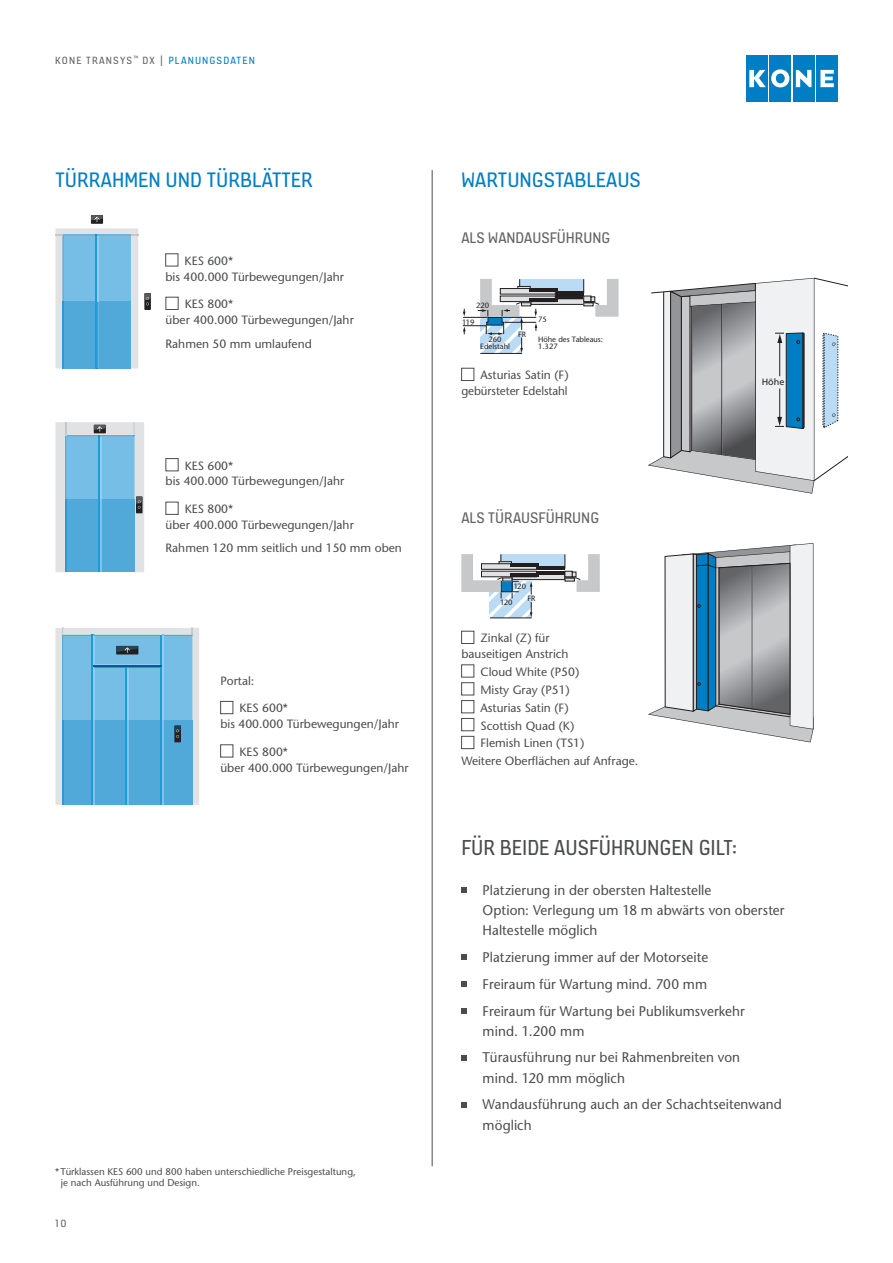
<style>
.page{position:relative;width:893px;height:1263px;background:#fff}
.page>*{position:absolute;margin:0;border:0;box-sizing:border-box;transform-origin:0 0}
.t1{font:23.25px "KONE Information";color:#4b4c4d}
.t2{font:22.5px "KONE Information";color:#007ec5}
.t3{font:16.5px "KONE Information";color:#636366}
.t4{font:500 13.95px/20.1px "Stone Sans Std";letter-spacing:.005em;color:#4b4c4d}
.t5{font:500 12px/15.8px "Stone Sans Std";color:#4b4c4d}
.t6{font:11.25px "KONE Information";letter-spacing:.1em;color:#636366}
.t7{font:500 9.75px/11.2px "Stone Sans Std";color:#4b4c4d}
.t8{font:9.15px "Frutiger LT Std";color:#231f20}
.t9{font:500 7.65px/7.2px "Stone Sans Std";color:#231f20;text-align:center}
.s1{color:#007ec5}
</style>
<div class="page">
<div style="left:520px;top:279px;width:64px;height:14px;background:#b9dbf3"></div>
<svg style="left:537px;top:301px;width:45px;height:2px"></svg>
<div style="left:531px;top:299px;width:53px;height:6px;border:1px solid #231f20"></div>
<svg style="left:500px;top:296px;width:55px;height:6px"></svg>
<hr style="left:555px;top:291px;width:29px;height:3px;background:#231f20">
<hr style="left:555px;top:296px;width:29px;height:3px;background:#231f20">
<hr style="left:529px;top:299px;width:28px;height:3px;background:#231f20">
<div style="left:583px;top:296px;width:8px;height:6px;border:1px solid #231f20"></div>
<svg style="left:584px;top:279px;width:35px;height:38px"></svg>
<svg style="left:500px;top:289px;width:55px;height:5px"></svg>
<hr style="left:529px;top:288px;width:28px;height:3px;background:#231f20">
<hr style="left:480px;top:353px;width:42px;height:1px;background:#231f20">
<svg style="left:463px;top:279px;width:74px;height:74px"></svg>
<div style="left:461px;top:368px;width:13px;height:13px;border:1px solid #4b4c4d"></div>
<svg style="left:461px;top:887px;width:6px;height:6px"></svg>
<svg style="left:461px;top:954px;width:6px;height:6px"></svg>
<svg style="left:461px;top:981px;width:6px;height:6px"></svg>
<svg style="left:461px;top:1008px;width:6px;height:6px"></svg>
<svg style="left:461px;top:1055px;width:6px;height:5px"></svg>
<svg style="left:461px;top:1102px;width:6px;height:5px"></svg>
<div style="left:461px;top:631px;width:13px;height:13px;border:1px solid #4b4c4d"></div>
<div style="left:461px;top:665px;width:13px;height:12px;border:1px solid #4b4c4d"></div>
<div style="left:461px;top:682px;width:13px;height:13px;border:1px solid #4b4c4d"></div>
<div style="left:461px;top:700px;width:13px;height:13px;border:1px solid #4b4c4d"></div>
<div style="left:461px;top:718px;width:13px;height:13px;border:1px solid #4b4c4d"></div>
<div style="left:461px;top:736px;width:13px;height:13px;border:1px solid #4b4c4d"></div>
<svg style="left:648px;top:278px;width:199px;height:216px"></svg>
<svg style="left:648px;top:543px;width:165px;height:199px"></svg>
<hr style="left:490px;top:618px;width:42px;height:1px;background:#231f20">
<div style="left:501px;top:554px;width:64px;height:14px;background:#b9dbf3"></div>
<div style="left:512px;top:574px;width:53px;height:6px;background:#e1e2e4"></div>
<div style="left:512px;top:574px;width:53px;height:6px;border:1px solid #231f20"></div>
<div style="left:481px;top:571px;width:56px;height:6px;background:#231f20"></div>
<div style="left:481px;top:571px;width:56px;height:6px;border:1px solid #231f20"></div>
<hr style="left:536px;top:566px;width:29px;height:3px;background:#231f20">
<hr style="left:536px;top:571px;width:29px;height:3px;background:#231f20">
<hr style="left:510px;top:574px;width:28px;height:3px;background:#231f20">
<svg style="left:565px;top:554px;width:35px;height:38px"></svg>
<svg style="left:461px;top:554px;width:71px;height:64px"></svg>
<div style="left:499px;top:561px;width:13px;height:5px;border:1px solid #231f20"></div>
<div style="left:481px;top:564px;width:56px;height:5px;background:#e1e2e4"></div>
<div style="left:481px;top:563px;width:56px;height:6px;border:1px solid #231f20"></div>
<hr style="left:510px;top:563px;width:28px;height:4px;background:#231f20">
<div style="left:166px;top:458px;width:12px;height:13px;border:1px solid #4b4c4d"></div>
<div style="left:166px;top:502px;width:12px;height:13px;border:1px solid #4b4c4d"></div>
<div style="left:165px;top:254px;width:13px;height:12px;border:1px solid #4b4c4d"></div>
<div style="left:166px;top:297px;width:12px;height:13px;border:1px solid #4b4c4d"></div>
<div style="left:220px;top:701px;width:13px;height:13px;border:1px solid #4b4c4d"></div>
<div style="left:220px;top:744px;width:13px;height:13px;border:1px solid #4b4c4d"></div>
<svg style="left:55px;top:422px;width:89px;height:150px;background:#82bdde"></svg>
<svg style="left:144px;top:293px;width:7px;height:17px"></svg>
<div style="left:91px;top:215px;width:12px;height:9px;background:#231f20"></div>
<svg style="left:91px;top:215px;width:12px;height:7px"></svg>
<svg style="left:55px;top:228px;width:83px;height:140px;background:#7cbce0"></svg>
<svg style="left:55px;top:628px;width:144px;height:177px;background:#77badf"></svg>
<hr style="left:432px;top:170px;width:1px;height:996px;background:#4b4c4d">
<div style="left:746px;top:55px;width:21px;height:47px;background:#007ec5"></div>
<div style="left:793px;top:55px;width:21px;height:47px;background:#007ec5"></div>
<svg style="left:796px;top:70px;width:15px;height:17px"></svg>
<div style="left:770px;top:55px;width:21px;height:47px;background:#007ec5"></div>
<svg style="left:749px;top:69px;width:40px;height:18px"></svg>
<div style="left:816px;top:55px;width:22px;height:47px;background:#007ec5"></div>
<svg style="left:820px;top:70px;width:14px;height:17px"></svg>
<p class="t6" style="left:55px;top:53px;width:201px">KONE TRANSYS<sup>™</sup> DX | <span class="s1">PLANUNGSDATEN</span></p>
<h2 class="t2" style="left:55px;top:165px;width:259px">TÜRRAHMEN UND TÜRBLÄTTER</h2>
<p class="t5" style="left:165px;top:253px;width:180px;text-indent:19px">KES 600*<br>bis 400.000 Türbewegungen/Jahr</p>
<p class="t5" style="left:166px;top:296px;width:190px;text-indent:19px">KES 800*<br>über 400.000 Türbewegungen/Jahr</p>
<p class="t5" style="left:166px;top:336px;width:148px">Rahmen 50 mm umlaufend</p>
<p class="t5" style="left:166px;top:458px;width:180px;text-indent:19px">KES 600*<br>bis 400.000 Türbewegungen/Jahr</p>
<p class="t5" style="left:166px;top:501px;width:190px;text-indent:19px">KES 800*<br>über 400.000 Türbewegungen/Jahr</p>
<p class="t5" style="left:166px;top:540px;width:238px">Rahmen 120 mm seitlich und 150 mm oben</p>
<p class="t5" style="left:220px;top:673px;width:35px">Portal:</p>
<p class="t5" style="left:220px;top:700px;width:180px;text-indent:19px">KES 600*<br>bis 400.000 Türbewegungen/Jahr</p>
<p class="t5" style="left:220px;top:744px;width:190px;text-indent:19px">KES 800*<br>über 400.000 Türbewegungen/Jahr</p>
<p class="t7" style="left:61px;top:1166px;width:297px;text-indent:-6px">* Türklassen KES 600 und 800 haben unterschiedliche Preisgestaltung, je nach Ausführung und Design.</p>
<p class="t6" style="left:55px;top:1216px;width:13px">10</p>
<h2 class="t2" style="left:461px;top:165px;width:181px">WARTUNGSTABLEAUS</h2>
<h3 class="t3" style="left:461px;top:227px;width:150px">ALS WANDAUSFÜHRUNG</h3>
<p class="t9" style="left:476px;top:302px;width:15px">220</p>
<p class="t9" style="left:462px;top:318px;width:14px">119</p>
<p class="t9" style="left:538px;top:316px;width:10px">75</p>
<p class="t9" style="left:480px;top:335px;width:31px">260<br>Edelstahl</p>
<p class="t9" style="left:538px;top:335px;width:67px;text-align:left">Höhe des Tableaus:<br>1.327</p>
<p class="t9" style="left:518px;top:330px;width:9px">FR</p>
<p class="t5" style="left:461px;top:367px;width:109px;text-align:right">Asturias Satin (F) gebürsteter Edelstahl</p>
<h3 class="t3" style="left:461px;top:507px;width:139px">ALS TÜRAUSFÜHRUNG</h3>
<p class="t9" style="left:514px;top:583px;width:14px">120</p>
<p class="t9" style="left:500px;top:599px;width:14px">120</p>
<p class="t9" style="left:528px;top:595px;width:9px">FR</p>
<p class="t5" style="left:461px;top:630px;width:109px;text-align:center">Zinkal (Z) für bauseitigen Anstrich</p>
<p class="t5" style="left:480px;top:664px;width:100px">Cloud White (P50)</p>
<p class="t5" style="left:480px;top:682px;width:91px">Misty Gray (P51)</p>
<p class="t5" style="left:480px;top:699px;width:90px">Asturias Satin (F)</p>
<p class="t5" style="left:480px;top:717px;width:95px">Scottish Quad (K)</p>
<p class="t5" style="left:480px;top:735px;width:105px">Flemish Linen (TS1)</p>
<p class="t5" style="left:461px;top:753px;width:178px">Weitere Oberflächen auf Anfrage.</p>
<p class="t8" style="left:762px;top:376px;width:24px">Höhe</p>
<h1 class="t1" style="left:461px;top:832px;width:278px">FÜR BEIDE AUSFÜHRUNGEN GILT:</h1>
<p class="t4" style="left:483px;top:880px;width:303px">Platzierung in der obersten Haltestelle<br>Option: Verlegung um 18 m abwärts von oberster<br>Haltestelle möglich</p>
<p class="t4" style="left:483px;top:944px;width:264px;line-height:26.7px">Platzierung immer auf der Motorseite<br>Freiraum für Wartung mind. 700 mm<br>Freiraum für Wartung bei Publikumsverkehr</p>
<p class="t4" style="left:483px;top:1017px;width:259px;line-height:26.8px">mind. 1.200 mm<br>Türausführung nur bei Rahmenbreiten von</p>
<p class="t4" style="left:483px;top:1064px;width:301px;line-height:26.8px">mind. 120 mm möglich<br>Wandausführung auch an der Schachtseitenwand</p>
<p class="t4" style="left:483px;top:1115px;width:51px">möglich</p>
</div>
